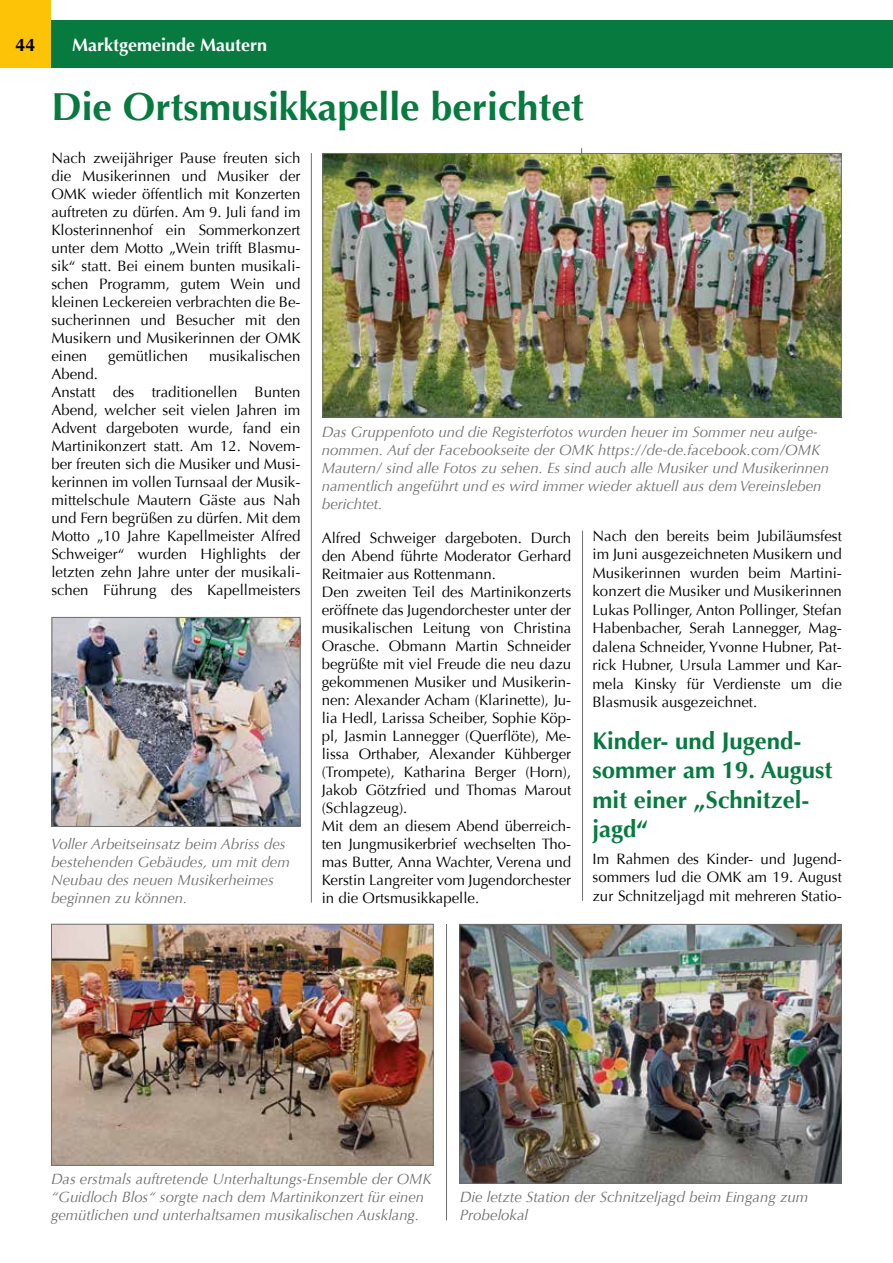
<style>
.page{position:relative;width:893px;height:1263px;background:#fff}
.page>*{position:absolute;margin:0;border:0;box-sizing:border-box;transform-origin:0 0}
.t1{font:700 39px "Optima";color:#067a3f}
.t2{font:700 24px/29.2px "Optima";color:#067a3f}
.t3{font:700 18px "Optima";color:#fff}
.t4{font:700 18px "Optima";color:#000}
.t5{font:15px/18px "Optima";color:#000;text-align:justify}
.t6{font:italic 15px/18px "Optima";color:#6f6f6e}
</style>
<div class="page">
<div style="left:0;top:20px;width:893px;height:48px;background:#067a3f"></div>
<div style="left:0;top:0;width:51px;height:68px;background:#fdc306"></div>
<hr style="left:311px;top:153px;width:1px;height:749px;background:#6f6f6e">
<hr style="left:582px;top:531px;width:1px;height:370px;background:#6f6f6e">
<hr style="left:446px;top:924px;width:1px;height:296px;background:#6f6f6e">
<hr style="left:581px;top:148px;width:1px;height:70px;background:#6f6f6e">
<img style="left:54px;top:619px;width:244px;height:206px">
<div style="left:52px;top:617px;width:248px;height:210px;border:1px solid #6f6f6e"></div>
<img style="left:53px;top:926px;width:379px;height:238px">
<div style="left:51px;top:924px;width:383px;height:242px;border:1px solid #6f6f6e"></div>
<img style="left:461px;top:926px;width:379px;height:256px">
<div style="left:459px;top:924px;width:383px;height:260px;border:1px solid #6f6f6e"></div>
<img style="left:324px;top:155px;width:516px;height:260px">
<div style="left:322px;top:153px;width:520px;height:264px;border:1px solid #6f6f6e"></div>
<p class="t4" style="left:16px;top:34px;width:22px">44</p>
<p class="t3" style="left:72px;top:34px;width:197px">Marktgemeinde Mautern</p>
<h1 class="t1" style="left:51px;top:84px;width:534px">Die Ortsmusikkapelle berichtet</h1>
<p class="t5" style="left:51px;top:149px;width:251px">Nach zweijähriger Pause freuten sich die Musikerinnen und Musiker der OMK wieder öffentlich mit Konzerten auftreten zu dürfen. Am 9. Juli fand im Klosterinnenhof ein Sommerkonzert unter dem Motto „Wein trifft Blasmu&shy;sik“ statt. Bei einem bunten musikali&shy;schen Programm, gutem Wein und kleinen Leckereien verbrachten die Be&shy;sucherinnen und Besucher mit den Musikern und Musikerinnen der OMK einen</p>
<p class="t5" style="left:108px;top:347px;width:81px">gemütlichen</p>
<p class="t5" style="left:209px;top:347px;width:93px">musikalischen</p>
<p class="t5" style="left:51px;top:365px;width:251px;text-align:left">Abend.<br>Anstatt des traditionellen Bunten Abend, welcher seit vielen Jahren im Advent dargeboten wurde, fand ein Martinikonzert statt. Am 12. Novem&shy;ber freuten sich die Musiker und Musi&shy;kerinnen im vollen Turnsaal der Musik&shy;mittelschule Mautern Gäste aus Nah und Fern begrüßen zu dürfen. Mit dem Motto „10 Jahre Kapellmeister Alfred Schweiger“ wurden Highlights der letzten zehn Jahre unter der musikali&shy;schen Führung des Kapellmeisters</p>
<p class="t6" style="left:51px;top:835px;width:240px">Voller Arbeitseinsatz beim Abriss des bestehenden Gebäudes, um mit dem<br>Neubau des neuen Musikerheimes beginnen zu können.</p>
<p class="t6" style="left:322px;top:423px;width:509px">Das Gruppenfoto und die Registerfotos wurden heuer im Sommer neu aufge&shy;nommen. Auf der Facebookseite der OMK https://de-de.facebook.com/OMK Mautern/ sind alle Fotos zu sehen. Es sind auch alle Musiker und Musikerinnen namentlich angeführt und es wird immer wieder aktuell aus dem Vereinsleben berichtet.</p>
<p class="t5" style="left:322px;top:529px;width:251px;text-align:left">Alfred Schweiger dargeboten. Durch den Abend führte Moderator Gerhard Reitmaier aus Rottenmann.<br>Den zweiten Teil des Martinikonzerts eröffnete das Jugendorchester unter der musikalischen Leitung von Christina Orasche. Obmann Martin Schneider begrüßte mit viel Freude die neu dazu gekommenen Musiker und Musikerin&shy;nen: Alexander Acham (Klarinette), Ju&shy;lia Hedl, Larissa Scheiber, Sophie Köp&shy;pl, Jasmin Lannegger (Querflöte), Me&shy;lissa Orthaber, Alexander Kühberger (Trompete), Katharina Berger (Horn), Jakob Götzfried und Thomas Marout (Schlagzeug).<br>Mit dem an diesem Abend überreich&shy;ten Jungmusikerbrief wechselten Tho&shy;mas Butter, Anna Wachter, Verena und Kerstin Langreiter vom Jugendorchester in die Ortsmusikkapelle.</p>
<p class="t5" style="left:592px;top:527px;width:251px;line-height:18.5px">Nach den bereits beim Jubiläumsfest im Juni ausgezeichneten Musikern und Musikerinnen wurden beim Martini&shy;konzert die Musiker und Musikerinnen Lukas Pollinger, Anton Pollinger, Stefan Habenbacher, Serah Lannegger, Mag&shy;dalena Schneider, Yvonne Hubner, Pat&shy;rick Hubner, Ursula Lammer und Kar&shy;mela Kinsky für Verdienste um die Blasmusik ausgezeichnet.</p>
<h2 class="t2" style="left:592px;top:727px;width:242px">Kinder- und Jugend&shy;sommer am 19. August mit einer „Schnitzel&shy;jagd“</h2>
<p class="t5" style="left:592px;top:850px;width:251px;line-height:18.5px">Im Rahmen des Kinder- und Jugend&shy;sommers lud die OMK am 19. August zur Schnitzeljagd mit mehreren Statio-</p>
<p class="t6" style="left:51px;top:1170px;width:382px">Das erstmals auftretende Unterhaltungs-Ensemble der OMK “Guidloch Blos“ sorgte nach dem Martinikonzert für einen gemütlichen und unterhaltsamen musikalischen Ausklang.</p>
<p class="t6" style="left:460px;top:1188px;width:350px">Die letzte Station der Schnitzeljagd beim Eingang zum<br>Probelokal</p>
</div>
